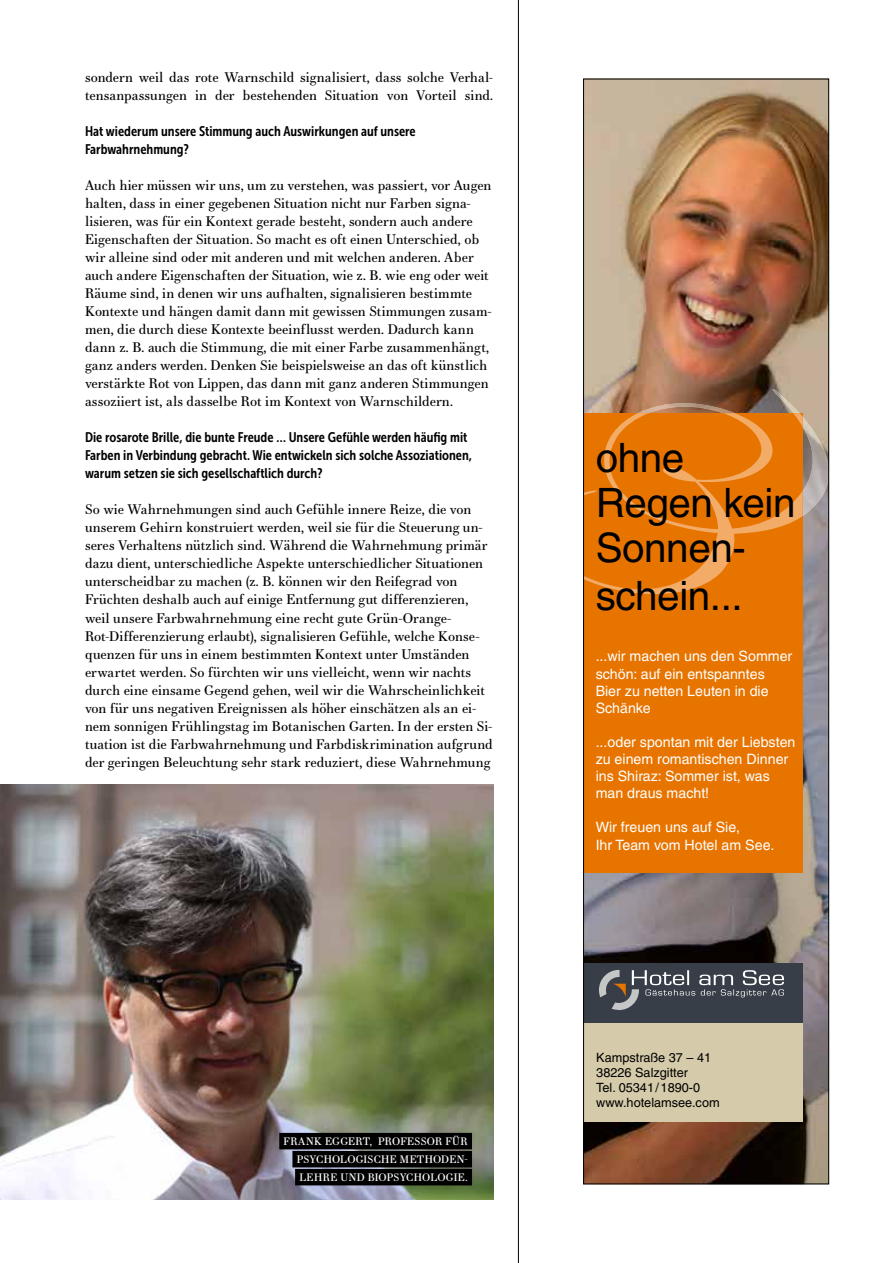
<style>
.page{position:relative;width:893px;height:1263px;background:#fff}
.page>*{position:absolute;margin:0;border:0;box-sizing:border-box;transform-origin:0 0}
.t1{font:40.5px/45px "Helvetica";letter-spacing:-.01em;color:#000}
.t2{font:14.25px/17.1px "Helvetica";color:#fff}
.t3{font:13.8px/18px "Museo Sans Cond 700";color:#000}
.t4{font:13.5px/18px "Essonnes Text";color:#000}
.t5{font:12.75px/15.3px "Helvetica";color:#000}
.t6{font:10.5px/18px "Essonnes Text";letter-spacing:.02em;color:#fff;text-align:justify}
</style>
<div class="page">
<img style="left:0;top:785px;width:493px;height:414px">
<div style="left:279px;top:1133px;width:193px;height:16px;background:#000"></div>
<div style="left:292px;top:1151px;width:180px;height:16px;background:#000"></div>
<div style="left:295px;top:1169px;width:177px;height:16px;background:#000"></div>
<hr style="left:518px;top:0;width:1px;height:1263px;background:#000">
<img style="left:585px;top:81px;width:242px;height:1101px">
<div style="left:583px;top:413px;width:220px;height:460px;background:#e87400"></div>
<div style="left:583px;top:1005px;width:220px;height:117px;background:#d5caa9"></div>
<img style="left:638px;top:389px;width:189px;height:127px">
<svg style="left:585px;top:413px;width:218px;height:181px"></svg>
<div style="left:583px;top:963px;width:220px;height:60px;background:#373e47"></div>
<svg style="left:599px;top:970px;width:185px;height:40px"></svg>
<p class="t4" style="left:85px;top:68px;width:410px">sondern weil das rote Warnschild signalisiert, dass solche Verhal&shy;tensanpassungen in der bestehenden Situation von Vorteil sind.</p>
<p class="t3" style="left:85px;top:122px;width:332px">Hat wiederum unsere Stimmung auch Auswirkungen auf unsere<br>Farbwahrnehmung?</p>
<p class="t4" style="left:85px;top:176px;width:408px">Auch hier müssen wir uns, um zu verstehen, was passiert, vor Augen halten, dass in einer gegebenen Situation nicht nur Farben signa&shy;lisieren, was für ein Kontext gerade besteht, sondern auch andere Eigenschaften der Situation. So macht es oft einen Unterschied, ob wir alleine sind oder mit anderen und mit welchen anderen. Aber auch andere Eigenschaften der Situation, wie z. B. wie eng oder weit Räume sind, in denen wir uns aufhalten, signalisieren bestimmte Kontexte und hängen damit dann mit gewissen Stimmungen zusam&shy;men, die durch diese Kontexte beeinflusst werden. Dadurch kann dann z. B. auch die Stimmung, die mit einer Farbe zusammenhängt, ganz anders werden. Denken Sie beispielsweise an das oft künstlich verstärkte Rot von Lippen, das dann mit ganz anderen Stimmungen assoziiert ist, als dasselbe Rot im Kontext von Warnschildern.</p>
<p class="t3" style="left:85px;top:428px;width:389px">Die rosarote Brille, die bunte Freude … Unsere Gefühle werden häufig mit<br>Farben in Verbindung gebracht. Wie entwickeln sich solche Assoziationen, warum setzen sie sich gesellschaftlich durch?</p>
<p class="t4" style="left:85px;top:500px;width:409px">So wie Wahrnehmungen sind auch Gefühle innere Reize, die von unserem Gehirn konstruiert werden, weil sie für die Steuerung un&shy;seres Verhaltens nützlich sind. Während die Wahrnehmung primär dazu dient, unterschiedliche Aspekte unterschiedlicher Situationen unterscheidbar zu machen (z. B. können wir den Reifegrad von Früchten deshalb auch auf einige Entfernung gut differenzieren, weil unsere Farbwahrnehmung eine recht gute Grün-Orange-Rot-Differenzierung erlaubt), signalisieren Gefühle, welche Konse&shy;quenzen für uns in einem bestimmten Kontext unter Umständen erwartet werden. So fürchten wir uns vielleicht, wenn wir nachts durch eine einsame Gegend gehen, weil wir die Wahrscheinlichkeit von für uns negativen Ereignissen als höher einschätzen als an ei&shy;nem sonnigen Frühlingstag im Botanischen Garten. In der ersten Si&shy;tuation ist die Farbwahrnehmung und Farbdiskrimination aufgrund der geringen Beleuchtung sehr stark reduziert, diese Wahrnehmung</p>
<p class="t6" style="left:297px;top:1132px;width:173px;text-indent:-13px">FRANK EGGERT, PROFESSOR FÜR PSYCHOLOGISCHE METHODEN-LEHRE UND BIOPSYCHOLOGIE.</p>
<h1 class="t1" style="left:596px;top:435px;width:201px">ohne<br>Regen kein<br>Sonnen-</h1>
<h1 class="t1" style="left:596px;top:573px;width:149px">schein...</h1>
<p class="t2" style="left:596px;top:648px;width:198px">...wir machen uns den Sommer schön: auf ein entspanntes<br>Bier zu netten Leuten in die<br>Schänke</p>
<p class="t2" style="left:596px;top:733px;width:201px">...oder spontan mit der Liebsten zu einem romantischen Dinner ins Shiraz: Sommer ist, was man draus macht!</p>
<p class="t2" style="left:596px;top:819px;width:180px">Wir freuen uns auf Sie,<br>Ihr Team vom Hotel am See.</p>
<p class="t5" style="left:596px;top:1049px;width:125px">Kampstraße 37 – 41<br>38226 Salzgitter<br>Tel. 05341/1890-0 www.hotelamsee.com</p>
</div>
